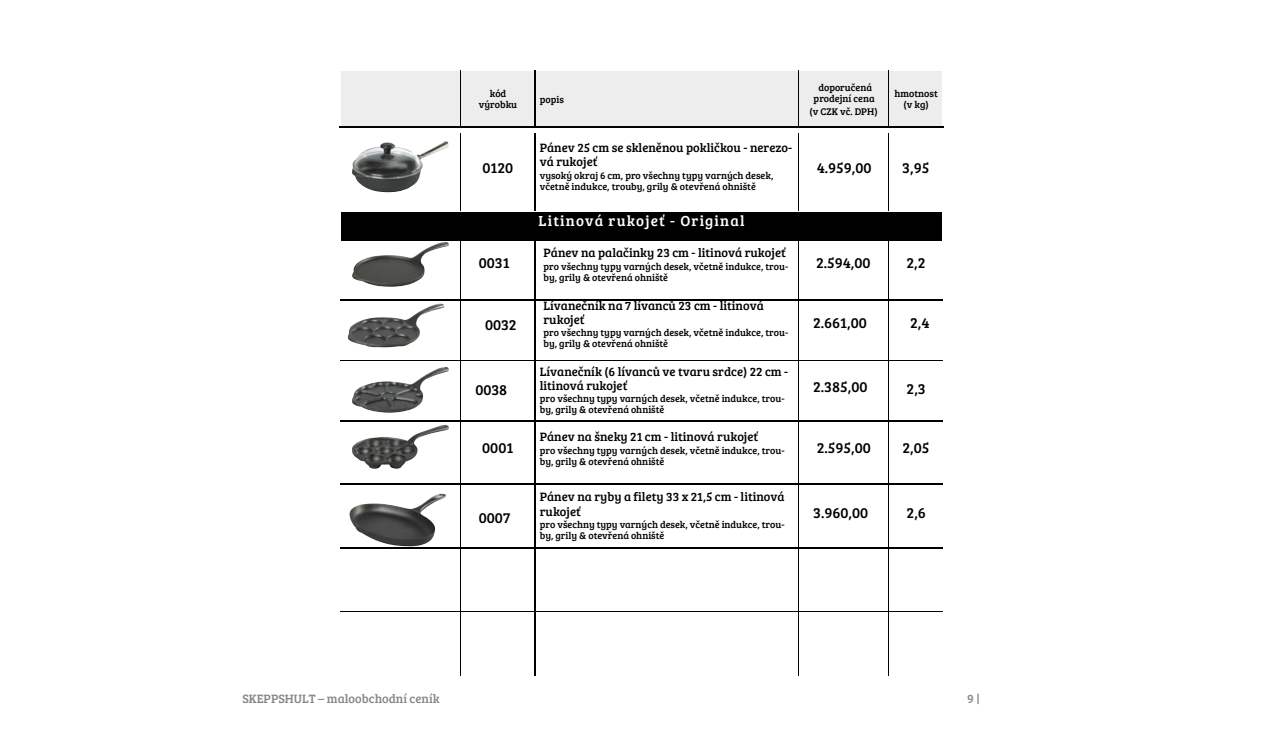
<style>
.page{position:relative;width:1283px;height:743px;background:#fff}
.page>*{position:absolute;margin:0;border:0;box-sizing:border-box;transform-origin:0 0}
.t1{font:15px "Bree Serif";color:#000}
.t2{font:15px "Bree Serif";letter-spacing:.08em;color:#fff}
.t3{font:12.45px/14.1px "Bree Serif";color:#000}
.t4{font:12.45px "Bree Serif";color:#878787}
.t5{font:10.05px/11.2px "Bree Serif";color:#000}
</style>
<div class="page">
<div style="left:340px;top:211px;width:602px;height:29px;background:#000"></div>
<svg style="left:340px;top:212px;width:1px;height:27px"></svg>
<hr style="left:460px;top:133px;width:1px;height:78px;background:#000">
<hr style="left:534px;top:133px;width:1px;height:78px;background:#000">
<hr style="left:798px;top:133px;width:1px;height:78px;background:#000">
<hr style="left:888px;top:133px;width:1px;height:78px;background:#000">
<hr style="left:460px;top:240px;width:1px;height:60px;background:#000">
<hr style="left:534px;top:240px;width:1px;height:60px;background:#000">
<hr style="left:798px;top:240px;width:1px;height:60px;background:#000">
<hr style="left:888px;top:240px;width:1px;height:60px;background:#000">
<hr style="left:340px;top:300px;width:120px;height:1px;background:#000">
<hr style="left:460px;top:300px;width:74px;height:1px;background:#000">
<hr style="left:460px;top:300px;width:1px;height:60px;background:#000">
<hr style="left:534px;top:300px;width:264px;height:1px;background:#000">
<hr style="left:534px;top:300px;width:1px;height:60px;background:#000">
<hr style="left:798px;top:300px;width:90px;height:1px;background:#000">
<hr style="left:798px;top:300px;width:1px;height:60px;background:#000">
<hr style="left:888px;top:300px;width:54px;height:1px;background:#000">
<hr style="left:888px;top:300px;width:1px;height:60px;background:#000">
<hr style="left:340px;top:360px;width:120px;height:1px;background:#000">
<hr style="left:460px;top:360px;width:74px;height:1px;background:#000">
<hr style="left:460px;top:360px;width:1px;height:60px;background:#000">
<hr style="left:534px;top:360px;width:264px;height:1px;background:#000">
<hr style="left:534px;top:360px;width:1px;height:60px;background:#000">
<hr style="left:798px;top:360px;width:90px;height:1px;background:#000">
<hr style="left:798px;top:360px;width:1px;height:60px;background:#000">
<hr style="left:888px;top:360px;width:54px;height:1px;background:#000">
<hr style="left:888px;top:360px;width:1px;height:60px;background:#000">
<hr style="left:340px;top:420px;width:120px;height:1px;background:#000">
<hr style="left:460px;top:420px;width:74px;height:1px;background:#000">
<hr style="left:460px;top:421px;width:1px;height:63px;background:#000">
<hr style="left:534px;top:420px;width:264px;height:1px;background:#000">
<hr style="left:534px;top:421px;width:1px;height:63px;background:#000">
<hr style="left:798px;top:420px;width:90px;height:1px;background:#000">
<hr style="left:798px;top:421px;width:1px;height:63px;background:#000">
<hr style="left:888px;top:420px;width:54px;height:1px;background:#000">
<hr style="left:888px;top:421px;width:1px;height:63px;background:#000">
<hr style="left:340px;top:484px;width:120px;height:1px;background:#000">
<hr style="left:460px;top:484px;width:74px;height:1px;background:#000">
<hr style="left:460px;top:484px;width:1px;height:63px;background:#000">
<hr style="left:534px;top:484px;width:264px;height:1px;background:#000">
<hr style="left:534px;top:484px;width:1px;height:63px;background:#000">
<hr style="left:798px;top:484px;width:90px;height:1px;background:#000">
<hr style="left:798px;top:484px;width:1px;height:63px;background:#000">
<hr style="left:888px;top:484px;width:54px;height:1px;background:#000">
<hr style="left:888px;top:484px;width:1px;height:63px;background:#000">
<hr style="left:340px;top:547px;width:120px;height:1px;background:#000">
<hr style="left:460px;top:547px;width:74px;height:1px;background:#000">
<hr style="left:460px;top:548px;width:1px;height:63px;background:#000">
<hr style="left:534px;top:547px;width:264px;height:1px;background:#000">
<hr style="left:534px;top:548px;width:1px;height:63px;background:#000">
<hr style="left:798px;top:547px;width:90px;height:1px;background:#000">
<hr style="left:798px;top:548px;width:1px;height:63px;background:#000">
<hr style="left:888px;top:547px;width:54px;height:1px;background:#000">
<hr style="left:888px;top:548px;width:1px;height:63px;background:#000">
<hr style="left:340px;top:611px;width:120px;height:1px;background:#000">
<hr style="left:460px;top:611px;width:74px;height:1px;background:#000">
<hr style="left:460px;top:612px;width:1px;height:63px;background:#000">
<hr style="left:534px;top:611px;width:264px;height:1px;background:#000">
<hr style="left:534px;top:612px;width:1px;height:63px;background:#000">
<hr style="left:798px;top:611px;width:90px;height:1px;background:#000">
<hr style="left:798px;top:612px;width:1px;height:63px;background:#000">
<hr style="left:888px;top:611px;width:54px;height:1px;background:#000">
<hr style="left:888px;top:612px;width:1px;height:63px;background:#000">
<hr style="left:340px;top:211px;width:120px;height:1px;background:#fff">
<hr style="left:460px;top:211px;width:74px;height:1px;background:#fff">
<hr style="left:534px;top:211px;width:264px;height:1px;background:#fff">
<hr style="left:798px;top:211px;width:90px;height:1px;background:#fff">
<hr style="left:888px;top:211px;width:55px;height:1px;background:#fff">
<img style="left:352px;top:141px;width:97px;height:51px">
<img style="left:352px;top:425px;width:97px;height:43px">
<img style="left:352px;top:242px;width:97px;height:45px">
<img style="left:348px;top:303px;width:96px;height:44px">
<div style="left:340px;top:70px;width:603px;height:57px;background:#ededed"></div>
<hr style="left:340px;top:70px;width:120px;height:1px;background:#fff">
<hr style="left:340px;top:70px;width:1px;height:57px;background:#fff">
<hr style="left:460px;top:70px;width:74px;height:1px;background:#fff">
<hr style="left:534px;top:70px;width:264px;height:1px;background:#fff">
<hr style="left:798px;top:70px;width:90px;height:1px;background:#fff">
<hr style="left:888px;top:70px;width:55px;height:1px;background:#fff">
<hr style="left:942px;top:70px;width:1px;height:57px;background:#fff">
<hr style="left:460px;top:70px;width:1px;height:57px;background:#000">
<hr style="left:534px;top:70px;width:1px;height:57px;background:#000">
<hr style="left:798px;top:70px;width:1px;height:57px;background:#000">
<hr style="left:888px;top:70px;width:1px;height:57px;background:#000">
<hr style="left:340px;top:127px;width:120px;height:1px;background:#000">
<hr style="left:460px;top:127px;width:74px;height:1px;background:#000">
<hr style="left:534px;top:127px;width:264px;height:1px;background:#000">
<hr style="left:798px;top:127px;width:90px;height:1px;background:#000">
<hr style="left:888px;top:127px;width:55px;height:1px;background:#000">
<img style="left:352px;top:367px;width:97px;height:45px">
<img style="left:349px;top:493px;width:97px;height:53px">
<p class="t5" style="left:479px;top:87px;width:40px;text-align:center">kód výrobku</p>
<p class="t5" style="left:539px;top:93px;width:26px">popis</p>
<h1 class="t1" style="left:482px;top:157px;width:32px">0120</h1>
<h1 class="t1" style="left:479px;top:252px;width:32px">0031</h1>
<h1 class="t1" style="left:485px;top:313px;width:33px">0032</h1>
<h1 class="t1" style="left:475px;top:379px;width:33px">0038</h1>
<p class="t1" style="left:482px;top:437px;width:32px">0001</p>
<h1 class="t1" style="left:479px;top:507px;width:33px">0007</h1>
<h1 class="t3" style="left:540px;top:140px;width:254px">Pánev 25 cm se skleněnou pokličkou - nerezo&shy;vá rukojeť</h1>
<h1 class="t5" style="left:540px;top:169px;width:235px">vysoký okraj 6 cm, pro všechny typy varných desek, včetně indukce, trouby, grily &amp; otevřená ohniště</h1>
<p class="t2" style="left:538px;top:210px;width:207px">Litinová rukojeť - Original</p>
<p class="t3" style="left:543px;top:245px;width:244px">Pánev na palačinky 23 cm - litinová rukojeť</p>
<p class="t5" style="left:543px;top:260px;width:246px">pro všechny typy varných desek, včetně indukce, trou&shy;by, grily &amp; otevřená ohniště</p>
<p class="t3" style="left:543px;top:298px;width:222px">Lívanečník na 7 lívanců 23 cm - litinová rukojeť</p>
<p class="t5" style="left:543px;top:326px;width:246px">pro všechny typy varných desek, včetně indukce, trou&shy;by, grily &amp; otevřená ohniště</p>
<h1 class="t3" style="left:540px;top:363px;width:250px">Lívanečník (6 lívanců ve tvaru srdce) 22 cm - litinová rukojeť</h1>
<h1 class="t5" style="left:540px;top:392px;width:246px">pro všechny typy varných desek, včetně indukce, trou&shy;by, grily &amp; otevřená ohniště</h1>
<p class="t3" style="left:540px;top:428px;width:220px">Pánev na šneky 21 cm - litinová rukojeť</p>
<p class="t5" style="left:540px;top:444px;width:246px">pro všechny typy varných desek, včetně indukce, trou&shy;by, grily &amp; otevřená ohniště</p>
<h1 class="t3" style="left:540px;top:489px;width:246px">Pánev na ryby a filety 33 x 21,5 cm - litinová rukojeť</h1>
<h1 class="t5" style="left:540px;top:518px;width:246px">pro všechny typy varných desek, včetně indukce, trou&shy;by, grily &amp; otevřená ohniště</h1>
<p class="t5" style="left:813px;top:81px;width:63px;text-align:center">doporučená prodejní cena</p>
<h1 class="t5" style="left:809px;top:105px;width:70px">(v CZK vč. DPH)</h1>
<h1 class="t5" style="left:894px;top:87px;width:45px;text-align:center">hmotnost (v kg)</h1>
<p class="t1" style="left:816px;top:157px;width:56px">4.959,00</p>
<p class="t1" style="left:902px;top:157px;width:29px">3,95</p>
<p class="t1" style="left:816px;top:252px;width:56px">2.594,00</p>
<h1 class="t1" style="left:813px;top:312px;width:55px">2.661,00</h1>
<p class="t1" style="left:906px;top:252px;width:21px">2,2</p>
<p class="t1" style="left:910px;top:312px;width:21px">2,4</p>
<h1 class="t1" style="left:813px;top:375px;width:56px">2.385,00</h1>
<h1 class="t1" style="left:906px;top:378px;width:21px">2,3</h1>
<p class="t1" style="left:816px;top:437px;width:56px">2.595,00</p>
<p class="t1" style="left:902px;top:437px;width:28px">2,05</p>
<h2 class="t1" style="left:813px;top:501px;width:56px">3.960,00</h2>
<h2 class="t1" style="left:906px;top:502px;width:21px">2,6</h2>
<p class="t4" style="left:242px;top:689px;width:199px">SKEPPSHULT – maloobchodní ceník</p>
<h1 class="t4" style="left:967px;top:689px;width:14px">9|</h1>
</div>
